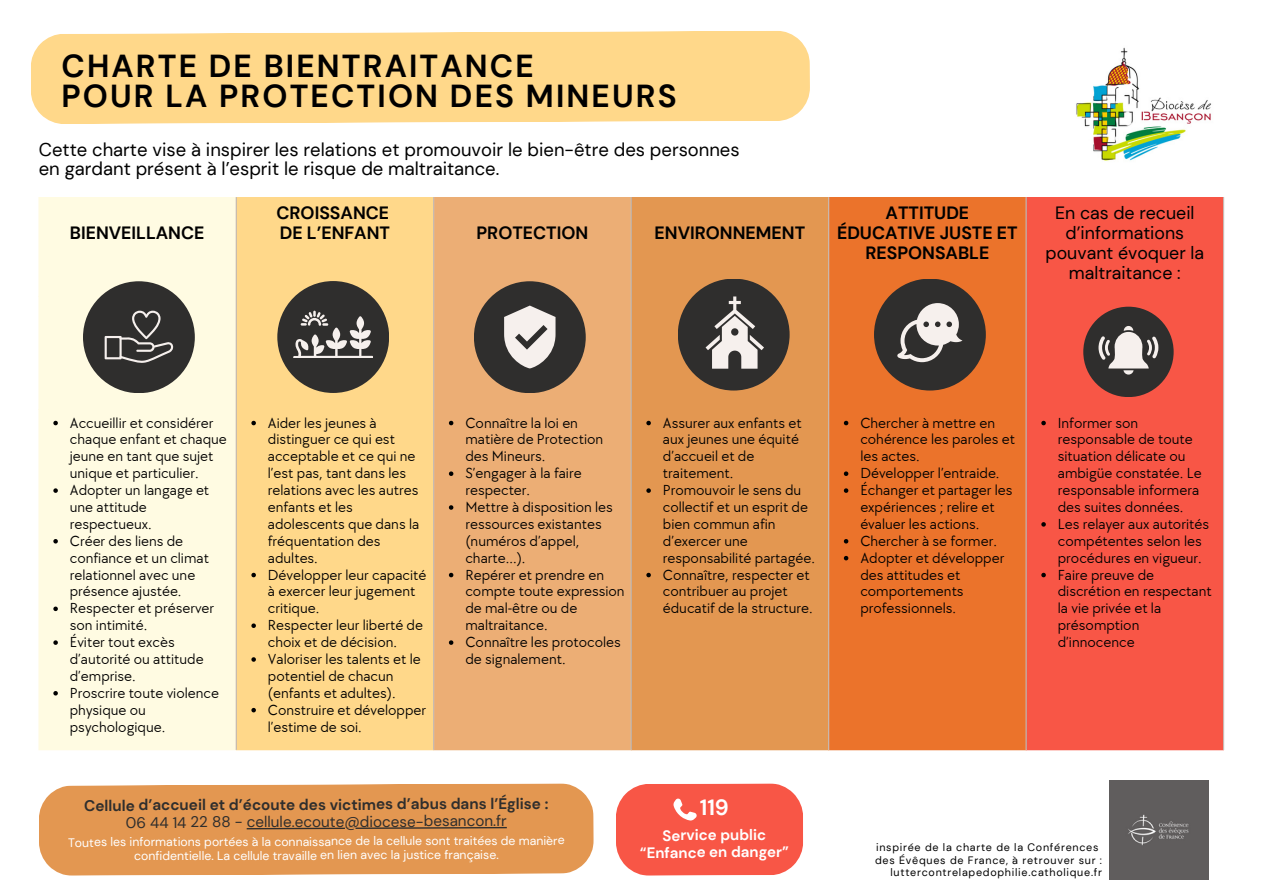
<style>
.page{position:relative;width:1263px;height:894px;background:#fff}
.page>*{position:absolute;margin:0;border:0;box-sizing:border-box;transform-origin:0 0}
.t1{font:700 31.8px/30.3px "DM Sans";letter-spacing:.065em;color:#000}
.t2{font:700 22.05px "DM Sans";color:#fff}
.t3{font:18.45px/19.2px "DM Sans";color:#000}
.t4{font:700 17.85px/20.2px "DM Sans";color:#000;text-align:center}
.t5{font:17.85px/20.2px "DM Sans";color:#000;text-align:center}
.t6{font:700 15.3px/17.2px "DM Sans";letter-spacing:-.005em;color:#2f2e2d;text-align:center}
.t7{font:15px/16.8px "TT Chocolates";color:#000}
.t8{font:700 15px/17.1px "DM Sans";letter-spacing:-.005em;color:#fff;text-align:center}
.t9{font:12.3px/14px "DM Sans";letter-spacing:-.005em;color:#fff;text-align:center}
.t10{font:10.8px "DM Sans";letter-spacing:.065em;color:#000}
.s1{font-weight:400}
</style>
<div class="page">
<div style="left:39px;top:197px;width:197px;height:553px;background:#fffbe2"></div>
<div style="left:236px;top:197px;width:197px;height:553px;background:#ffd88a"></div>
<div style="left:433px;top:197px;width:198px;height:553px;background:#ecae75"></div>
<div style="left:631px;top:197px;width:197px;height:553px;background:#e39751"></div>
<div style="left:828px;top:197px;width:198px;height:553px;background:#eb732b"></div>
<div style="left:1026px;top:197px;width:198px;height:553px;background:#f85646"></div>
<svg style="left:53px;top:420px;width:5px;height:5px"></svg>
<svg style="left:53px;top:488px;width:5px;height:4px"></svg>
<svg style="left:53px;top:539px;width:5px;height:4px"></svg>
<svg style="left:53px;top:606px;width:5px;height:5px"></svg>
<svg style="left:53px;top:640px;width:5px;height:4px"></svg>
<svg style="left:53px;top:690px;width:5px;height:5px"></svg>
<svg style="left:251px;top:420px;width:5px;height:5px"></svg>
<svg style="left:251px;top:572px;width:5px;height:5px"></svg>
<svg style="left:251px;top:623px;width:5px;height:4px"></svg>
<svg style="left:251px;top:657px;width:5px;height:4px"></svg>
<svg style="left:251px;top:707px;width:5px;height:5px"></svg>
<svg style="left:449px;top:420px;width:4px;height:5px"></svg>
<svg style="left:449px;top:471px;width:4px;height:5px"></svg>
<svg style="left:449px;top:505px;width:4px;height:4px"></svg>
<svg style="left:449px;top:572px;width:4px;height:5px"></svg>
<svg style="left:449px;top:640px;width:4px;height:4px"></svg>
<svg style="left:646px;top:420px;width:5px;height:5px"></svg>
<svg style="left:646px;top:488px;width:5px;height:4px"></svg>
<svg style="left:646px;top:572px;width:5px;height:5px"></svg>
<svg style="left:844px;top:420px;width:4px;height:5px"></svg>
<svg style="left:844px;top:471px;width:4px;height:5px"></svg>
<svg style="left:844px;top:488px;width:4px;height:4px"></svg>
<svg style="left:844px;top:539px;width:4px;height:4px"></svg>
<svg style="left:844px;top:555px;width:4px;height:5px"></svg>
<svg style="left:1041px;top:420px;width:5px;height:5px"></svg>
<svg style="left:1041px;top:522px;width:5px;height:4px"></svg>
<svg style="left:1041px;top:572px;width:5px;height:5px"></svg>
<hr style="left:236px;top:197px;width:1px;height:552px;background:#cdc3bd">
<hr style="left:433px;top:197px;width:1px;height:552px;background:#cdc3bd">
<hr style="left:631px;top:197px;width:1px;height:552px;background:#cdc3bd">
<hr style="left:828px;top:197px;width:1px;height:552px;background:#cdc3bd">
<hr style="left:1026px;top:197px;width:1px;height:552px;background:#cdc3bd">
<hr style="left:1223px;top:197px;width:1px;height:552px;background:#cdc3bd">
<div style="left:1109px;top:780px;width:99px;height:98px;background:#605d5d"></div>
<div style="left:39px;top:783px;width:555px;height:92px;background:#e39751"></div>
<svg style="left:616px;top:783px;width:187px;height:92px;background:#f86253"></svg>
<img style="left:1076px;top:47px;width:135px;height:114px">
<div style="left:277px;top:281px;width:112px;height:112px;background:#2f2e2d;border-radius:50%"></div>
<svg style="left:293px;top:310px;width:80px;height:48px"></svg>
<div style="left:474px;top:281px;width:112px;height:112px;background:#2f2e2d;border-radius:50%"></div>
<svg style="left:504px;top:305px;width:51px;height:63px"></svg>
<div style="left:678px;top:278px;width:112px;height:112px;background:#2f2e2d;border-radius:50%"></div>
<svg style="left:705px;top:296px;width:59px;height:72px"></svg>
<div style="left:874px;top:278px;width:112px;height:112px;background:#2f2e2d;border-radius:50%"></div>
<svg style="left:897px;top:303px;width:65px;height:59px"></svg>
<div style="left:1083px;top:306px;width:91px;height:91px;background:#2f2e2d;border-radius:50%"></div>
<svg style="left:1098px;top:326px;width:60px;height:48px"></svg>
<div style="left:83px;top:281px;width:112px;height:112px;background:#2f2e2d;border-radius:50%"></div>
<svg style="left:105px;top:310px;width:68px;height:53px"></svg>
<div style="left:31px;top:31px;width:779px;height:93px;background:#ffd88a"></div>
<svg style="left:247px;top:826px;width:260px;height:3px"></svg>
<p class="t1" style="left:61px;top:51px;width:617px">CHARTE DE BIENTRAITANCE<br>POUR LA PROTECTION DES MINEURS</p>
<p class="t3" style="left:39px;top:140px;width:702px">Cette charte vise à inspirer les relations et promouvoir le bien-être des personnes en gardant présent à l’esprit le risque de maltraitance.</p>
<p class="t4" style="left:70px;top:223px;width:136px">BIENVEILLANCE</p>
<h1 class="t4" style="left:276px;top:202px;width:114px">CROISSANCE</h1>
<h3 class="t4" style="left:280px;top:223px;width:112px">DE L’ENFANT</h3>
<p class="t4" style="left:476px;top:223px;width:113px">PROTECTION</p>
<p class="t4" style="left:655px;top:223px;width:152px">ENVIRONNEMENT</p>
<p class="t4" style="left:837px;top:202px;width:182px">ATTITUDE<br>ÉDUCATIVE JUSTE ET<br>RESPONSABLE</p>
<p class="t5" style="left:1046px;top:202px;width:160px">En cas de recueil d’informations pouvant évoquer la maltraitance :</p>
<p class="t7" style="left:70px;top:414px;width:159px">Accueillir et considérer chaque enfant et chaque jeune en tant que sujet unique et particulier.</p>
<p class="t7" style="left:70px;top:482px;width:141px">Adopter un langage et une attitude respectueux.</p>
<p class="t7" style="left:70px;top:532px;width:141px">Créer des liens de confiance et un climat relationnel avec une présence ajustée.</p>
<p class="t7" style="left:70px;top:600px;width:146px">Respecter et préserver son intimité.</p>
<p class="t7" style="left:70px;top:634px;width:135px">Éviter tout excès d’autorité ou attitude d’emprise.</p>
<p class="t7" style="left:70px;top:684px;width:151px">Proscrire toute violence physique ou psychologique.</p>
<p class="t7" style="left:268px;top:414px;width:153px">Aider les jeunes à distinguer ce qui est acceptable et ce qui ne l’est pas, tant dans les relations avec les autres enfants et les adolescents que dans la fréquentation des adultes.</p>
<p class="t7" style="left:268px;top:566px;width:160px">Développer leur capacité à exercer leur jugement critique.</p>
<p class="t7" style="left:268px;top:617px;width:157px">Respecter leur liberté de choix et de décision.</p>
<p class="t7" style="left:268px;top:651px;width:154px">Valoriser les talents et le potentiel de chacun (enfants et adultes).</p>
<p class="t7" style="left:268px;top:701px;width:160px">Construire et développer l’estime de soi.</p>
<p class="t7" style="left:465px;top:414px;width:139px">Connaître la loi en matière de Protection des Mineurs.</p>
<p class="t7" style="left:465px;top:465px;width:118px">S’engager à la faire respecter.</p>
<p class="t7" style="left:465px;top:499px;width:149px">Mettre à disposition les ressources existantes (numéros d’appel, charte…).</p>
<p class="t7" style="left:465px;top:566px;width:161px">Repérer et prendre en compte toute expression de mal-être ou de maltraitance.</p>
<p class="t7" style="left:465px;top:634px;width:157px">Connaître les protocoles de signalement.</p>
<p class="t7" style="left:663px;top:414px;width:140px">Assurer aux enfants et aux jeunes une équité d’accueil et de traitement.</p>
<p class="t7" style="left:663px;top:482px;width:154px">Promouvoir le sens du collectif et un esprit de bien commun afin d’exercer une responsabilité partagée.</p>
<p class="t7" style="left:663px;top:566px;width:151px">Connaître, respecter et contribuer au projet éducatif de la structure.</p>
<p class="t7" style="left:860px;top:414px;width:156px">Chercher à mettre en cohérence les paroles et les actes.</p>
<p class="t7" style="left:860px;top:465px;width:141px">Développer l’entraide.</p>
<p class="t7" style="left:860px;top:482px;width:154px">Échanger et partager les expériences ; relire et évaluer les actions.</p>
<p class="t7" style="left:860px;top:532px;width:138px">Chercher à se former.</p>
<p class="t7" style="left:860px;top:549px;width:145px">Adopter et développer des attitudes et comportements professionnels.</p>
<p class="t7" style="left:1058px;top:414px;width:145px">Informer son responsable de toute situation délicate ou ambigüe constatée. Le responsable informera des suites données.</p>
<p class="t7" style="left:1058px;top:516px;width:153px">Les relayer aux autorités compétentes selon les procédures en vigueur.</p>
<p class="t7" style="left:1058px;top:566px;width:155px">Faire preuve de discrétion en respectant la vie privée et la présomption d’innocence</p>
<p class="t6" style="left:84px;top:795px;width:466px">Cellule d’accueil et d’écoute des victimes d’abus dans l’Église :<br><span class="s1">06 44 14 22 88 - cellule.ecoute@diocese-besancon.fr</span></p>
<p class="t9" style="left:68px;top:834px;width:498px">Toutes les informations portées à la connaissance de la cellule sont traitées de manière confidentielle. La cellule travaille en lien avec la justice française.</p>
<p class="t10" style="left:876px;top:840px;width:224px">inspirée de la charte de la Conférences</p>
<p class="t2" style="left:700px;top:792px;width:31px">119</p>
<p class="t8" style="left:640px;top:826px;width:151px">Service public “Enfance en danger”</p>
<h5 class="t10" style="left:875px;top:852px;width:228px">des Évêques de France, à retrouver sur :</h5>
<h6 class="t10" style="left:890px;top:865px;width:213px">luttercontrelapedophilie.catholique.fr</h6>
</div>
